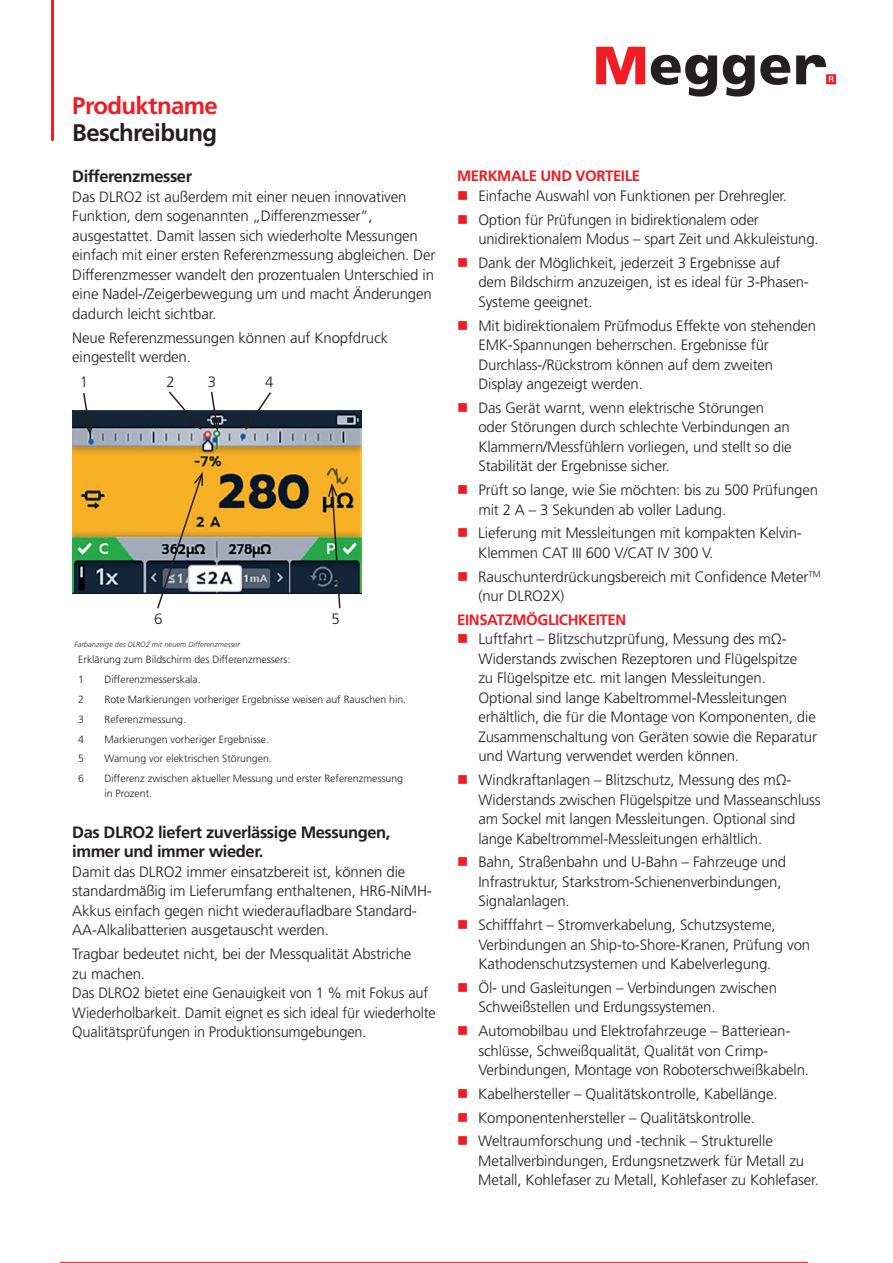
<style>
.page{position:relative;width:893px;height:1263px;background:#fff}
.page>*{position:absolute;margin:0;border:0;box-sizing:border-box;transform-origin:0 0}
.t1{font:700 24px "Frutiger LT Pro";letter-spacing:-.025em;color:#231f20}
.t2{font:700 24px "Frutiger LT Pro";letter-spacing:-.025em;color:#ee1d23}
.t3{font:700 16.5px/19.5px "Frutiger LT Pro";letter-spacing:-.025em;color:#231f20}
.t4{font:300 15px/19.5px "Frutiger LT Pro";letter-spacing:-.01em;color:#231f20}
.t5{font:700 15px "Frutiger LT Pro";letter-spacing:-.025em;color:#ee1d23}
.t6{font:300 10.5px/20px "Frutiger LT Pro";color:#231f20}
.t7{font:italic 300 7.5px "Frutiger LT Pro";color:#312f30}
.s1{color:#ee1d23}
</style>
<div class="page">
<img style="left:72px;top:410px;width:290px;height:183px">
<svg style="left:82px;top:393px;width:12px;height:44px"></svg>
<svg style="left:167px;top:391px;width:36px;height:41px"></svg>
<svg style="left:209px;top:391px;width:12px;height:42px"></svg>
<svg style="left:244px;top:392px;width:29px;height:40px"></svg>
<svg style="left:156px;top:470px;width:48px;height:139px;background:#b79b61"></svg>
<svg style="left:327px;top:481px;width:14px;height:128px;background:#81804b"></svg>
<hr style="left:60px;top:1262px;width:748px;height:1px;background:#ee1d23">
<hr style="left:51px;top:0;width:3px;height:141px;background:#ee1d23">
<svg style="left:596px;top:47px;width:49px;height:37px"></svg>
<svg style="left:651px;top:55px;width:66px;height:42px"></svg>
<svg style="left:723px;top:55px;width:67px;height:42px"></svg>
<svg style="left:796px;top:55px;width:40px;height:29px"></svg>
<h1 class="t2" style="left:72px;top:91px;width:147px">Produktname</h1>
<h1 class="t1" style="left:72px;top:118px;width:146px">Beschreibung</h1>
<p class="t3" style="left:72px;top:167px;width:121px">Differenzmesser</p>
<p class="t4" style="left:72px;top:187px;width:365px">Das DLRO2 ist außerdem mit einer neuen innovativen Funktion, dem sogenannten „Differenzmesser“, ausgestattet. Damit lassen sich wiederholte Messungen einfach mit einer ersten Referenzmessung abgleichen. Der Differenzmesser wandelt den prozentualen Unterschied in eine Nadel-/Zeigerbewegung um und macht Änderungen dadurch leicht sichtbar.</p>
<p class="t4" style="left:72px;top:328px;width:317px">Neue Referenzmessungen können auf Knopfdruck eingestellt werden.</p>
<p class="t4" style="left:166px;top:372px;width:10px">2</p>
<p class="t4" style="left:208px;top:372px;width:10px">3</p>
<p class="t4" style="left:265px;top:372px;width:10px">4</p>
<p class="t4" style="left:80px;top:372px;width:10px">1</p>
<p class="t4" style="left:154px;top:609px;width:10px">6</p>
<p class="t4" style="left:332px;top:609px;width:10px">5</p>
<p class="t7" style="left:74px;top:640px;width:167px">Farbanzeige des DLRO2 mit neuem Differenzmesser</p>
<p class="t6" style="left:78px;top:649px;width:214px">Erklärung zum Bildschirm des Differenzmessers:<br>1</p>
<p class="t6" style="left:105px;top:669px;width:98px">Differenzmesserskala.</p>
<p class="t6" style="left:78px;top:689px;width:7px">2</p>
<p class="t6" style="left:105px;top:689px;width:303px">Rote Markierungen vorheriger Ergebnisse weisen auf Rauschen hin.</p>
<p class="t6" style="left:78px;top:709px;width:7px">3</p>
<p class="t6" style="left:105px;top:709px;width:83px">Referenzmessung.</p>
<p class="t6" style="left:78px;top:729px;width:7px">4</p>
<p class="t6" style="left:105px;top:729px;width:166px">Markierungen vorheriger Ergebnisse.</p>
<p class="t6" style="left:78px;top:749px;width:7px">5</p>
<p class="t6" style="left:105px;top:749px;width:169px">Warnung vor elektrischen Störungen.</p>
<p class="t6" style="left:78px;top:769px;width:7px">6</p>
<p class="t6" style="left:105px;top:771px;width:300px;line-height:15px">Differenz zwischen aktueller Messung und erster Referenzmessung in Prozent.</p>
<p class="t3" style="left:72px;top:822px;width:320px">Das DLRO2 liefert zuverlässige Messungen, immer und immer wieder.</p>
<p class="t4" style="left:72px;top:862px;width:361px">Damit das DLRO2 immer einsatzbereit ist, können die standardmäßig im Lieferumfang enthaltenen, HR6-NiMH-Akkus einfach gegen nicht wiederaufladbare Standard-AA-Alkalibatterien ausgetauscht werden.</p>
<p class="t4" style="left:72px;top:944px;width:365px">Tragbar bedeutet nicht, bei der Messqualität Abstriche<br>zu machen.<br>Das DLRO2 bietet eine Genauigkeit von 1 % mit Fokus auf Wiederholbarkeit. Damit eignet es sich ideal für wiederholte Qualitätsprüfungen in Produktionsumgebungen.</p>
<p class="t5" style="left:457px;top:167px;width:185px">MERKMALE UND VORTEILE</p>
<p class="t4" style="left:457px;top:186px;width:331px"><span class="s1">■</span> Einfache Auswahl von Funktionen per Drehregler.</p>
<p class="t4" style="left:478px;top:210px;width:342px;text-indent:-21px"><span class="s1">■</span> Option für Prüfungen in bidirektionalem oder unidirektionalem Modus – spart Zeit und Akkuleistung.</p>
<p class="t4" style="left:478px;top:253px;width:332px;text-indent:-21px"><span class="s1">■</span> Dank der Möglichkeit, jederzeit 3 Ergebnisse auf dem Bildschirm anzuzeigen, ist es ideal für 3-Phasen-<br>Systeme geeignet.</p>
<p class="t4" style="left:478px;top:316px;width:339px;text-indent:-21px"><span class="s1">■</span> Mit bidirektionalem Prüfmodus Effekte von stehenden EMK-Spannungen beherrschen. Ergebnisse für Durchlass-/Rückstrom können auf dem zweiten Display angezeigt werden.</p>
<p class="t4" style="left:478px;top:398px;width:315px;text-indent:-21px"><span class="s1">■</span> Das Gerät warnt, wenn elektrische Störungen oder Störungen durch schlechte Verbindungen an Klammern/Messfühlern vorliegen, und stellt so die Stabilität der Ergebnisse sicher.</p>
<p class="t4" style="left:478px;top:480px;width:341px;text-indent:-21px"><span class="s1">■</span> Prüft so lange, wie Sie möchten: bis zu 500 Prüfungen mit 2 A – 3 Sekunden ab voller Ladung.</p>
<p class="t4" style="left:478px;top:523px;width:325px;text-indent:-21px"><span class="s1">■</span> Lieferung mit Messleitungen mit kompakten Kelvin-<br>Klemmen CAT III 600 V/CAT IV 300 V.</p>
<p class="t4" style="left:478px;top:567px;width:344px;text-indent:-21px"><span class="s1">■</span> Rauschunterdrückungsbereich mit Confidence Meter<sup>TM </sup>(nur DLRO2X)</p>
<p class="t5" style="left:457px;top:611px;width:171px">EINSATZMÖGLICHKEITEN</p>
<p class="t4" style="left:478px;top:629px;width:340px;text-indent:-21px"><span class="s1">■</span> Luftfahrt – Blitzschutzprüfung, Messung des mΩ-Widerstands zwischen Rezeptoren und Flügelspitze<br>zu Flügelspitze etc. mit langen Messleitungen.<br>Optional sind lange Kabeltrommel-Messleitungen erhältlich, die für die Montage von Komponenten, die Zusammenschaltung von Geräten sowie die Reparatur und Wartung verwendet werden können.</p>
<p class="t4" style="left:478px;top:770px;width:344px;text-indent:-21px"><span class="s1">■</span> Windkraftanlagen – Blitzschutz, Messung des mΩ-Widerstands zwischen Flügelspitze und Masseanschluss am Sockel mit langen Messleitungen. Optional sind lange Kabeltrommel-Messleitungen erhältlich.</p>
<p class="t4" style="left:478px;top:853px;width:309px;text-indent:-21px"><span class="s1">■</span> Bahn, Straßenbahn und U-Bahn – Fahrzeuge und<br>Infrastruktur, Starkstrom-Schienenverbindungen,<br>Signalanlagen.</p>
<p class="t4" style="left:478px;top:915px;width:333px;text-indent:-21px"><span class="s1">■</span> Schifffahrt – Stromverkabelung, Schutzsysteme,<br>Verbindungen an Ship-to-Shore-Kranen, Prüfung von<br>Kathodenschutzsystemen und Kabelverlegung.</p>
<p class="t4" style="left:478px;top:978px;width:300px;text-indent:-21px"><span class="s1">■</span> Öl- und Gasleitungen – Verbindungen zwischen<br>Schweißstellen und Erdungssystemen.</p>
<p class="t4" style="left:478px;top:1021px;width:332px;text-indent:-21px"><span class="s1">■</span> Automobilbau und Elektrofahrzeuge – Batteriean&shy;schlüsse, Schweißqualität, Qualität von Crimp-<br>Verbindungen, Montage von Roboterschweißkabeln.</p>
<p class="t4" style="left:457px;top:1084px;width:322px"><span class="s1">■</span> Kabelhersteller – Qualitätskontrolle, Kabellänge.</p>
<p class="t4" style="left:457px;top:1108px;width:300px"><span class="s1">■</span> Komponentenhersteller – Qualitätskontrolle.</p>
<p class="t4" style="left:478px;top:1131px;width:342px;text-indent:-21px"><span class="s1">■</span> Weltraumforschung und -technik – Strukturelle<br>Metallverbindungen, Erdungsnetzwerk für Metall zu<br>Metall, Kohlefaser zu Metall, Kohlefaser zu Kohlefaser.</p>
</div>
